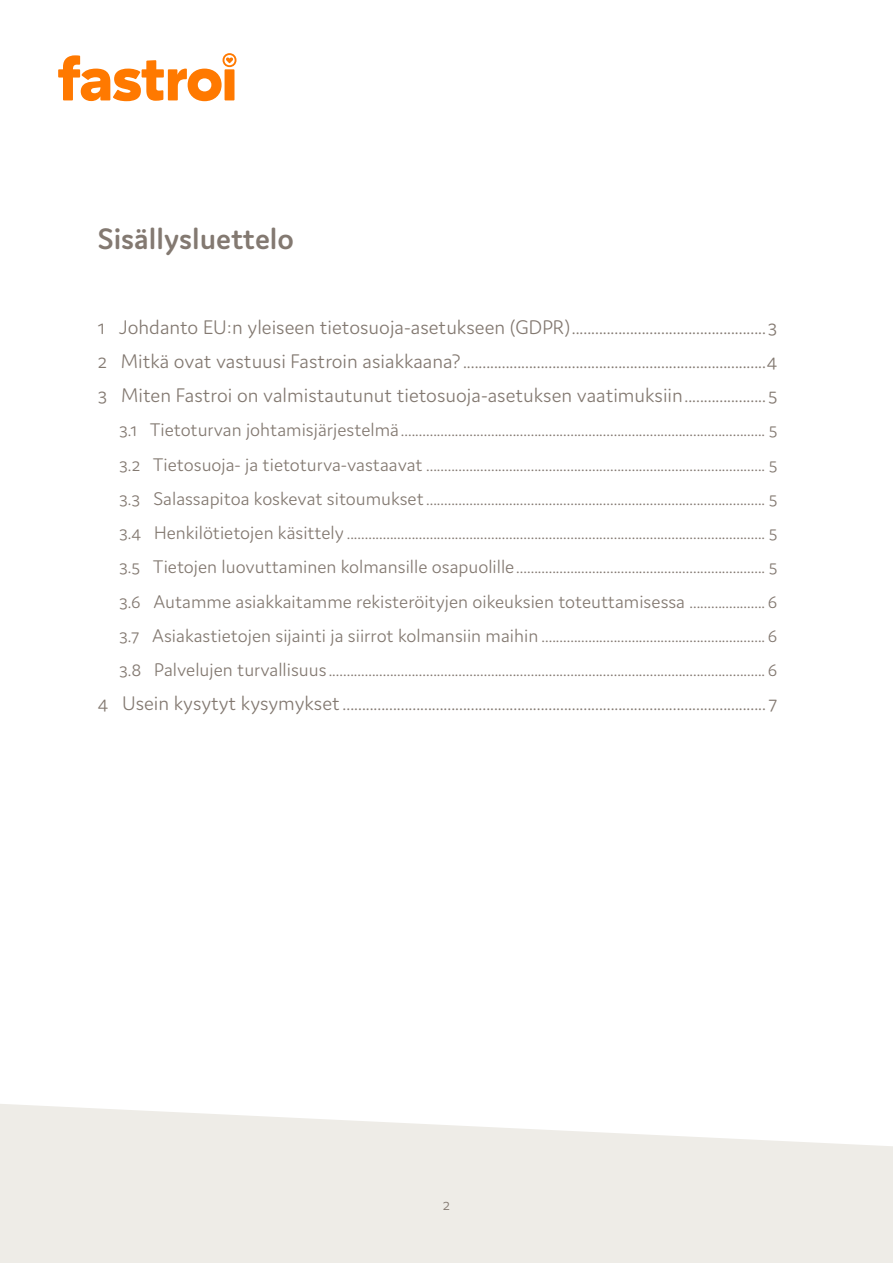
<style>
.page{position:relative;width:893px;height:1263px;background:#fff}
.page>*{position:absolute;margin:0;border:0;box-sizing:border-box;transform-origin:0 0}
.Otsikko_2{font:600 31.5px "Domus";color:#837971}
.t1{font:300 21px "Domus";color:#837971}
.t2{font:300 19.5px "Domus";color:#837971}
.t3{font:300 16.5px "Domus";color:#837971}
</style>
<div class="page">
<svg style="left:0;top:1104px;width:893px;height:159px;background:#f0eeea"></svg>
<svg style="left:58px;top:53px;width:178px;height:48px"></svg>
<p class="Otsikko_2" style="left:98px;top:221px;width:198px">Sisällysluettelo</p>
<p class="t1" style="left:98px;top:315px;width:681px">1 Johdanto EU:n yleiseen tietosuoja-asetukseen (GDPR)..................................................3</p>
<p class="t1" style="left:98px;top:350px;width:681px">2 Mitkä ovat vastuusi Fastroin asiakkaana?..............................................................................4</p>
<p class="t1" style="left:98px;top:384px;width:681px">3 Miten Fastroi on valmistautunut tietosuoja-asetuksen vaatimuksiin.....................5</p>
<p class="t2" style="left:119px;top:419px;width:660px">3.1 Tietoturvan johtamisjärjestelmä..................................................................................................... 5</p>
<p class="t2" style="left:119px;top:454px;width:660px">3.2 Tietosuoja- ja tietoturva-vastaavat .............................................................................................. 5</p>
<p class="t2" style="left:119px;top:488px;width:660px">3.3 Salassapitoa koskevat sitoumukset.............................................................................................. 5</p>
<p class="t2" style="left:119px;top:522px;width:660px">3.4 Henkilötietojen käsittely .................................................................................................................... 5</p>
<p class="t2" style="left:119px;top:556px;width:660px">3.5 Tietojen luovuttaminen kolmansille osapuolille..................................................................... 5</p>
<p class="t2" style="left:119px;top:591px;width:660px">3.6 Autamme asiakkaitamme rekisteröityjen oikeuksien toteuttamisessa ..................... 6</p>
<p class="t2" style="left:119px;top:625px;width:660px">3.7 Asiakastietojen sijainti ja siirrot kolmansiin maihin .............................................................. 6</p>
<p class="t2" style="left:119px;top:659px;width:660px">3.8 Palvelujen turvallisuus......................................................................................................................... 6</p>
<p class="t1" style="left:98px;top:692px;width:681px">4 Usein kysytyt kysymykset............................................................................................................. 7</p>
<p class="t3" style="left:443px;top:1195px;width:9px">2</p>
</div>
